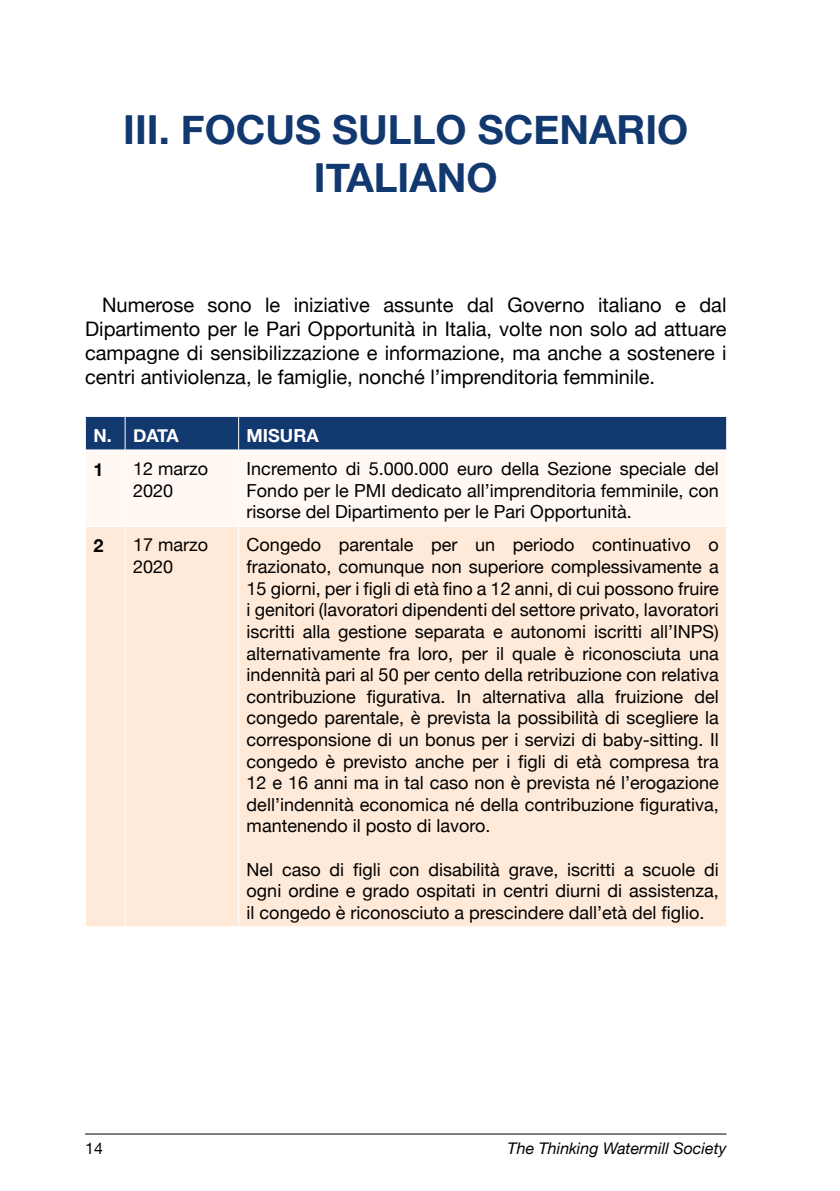
<style>
.page{position:relative;width:840px;height:1191px;background:#fff}
.page>*{position:absolute;margin:0;border:0;box-sizing:border-box;transform-origin:0 0}
.t1{font:700 40px/48px "Helvetica Neue";color:#123870;text-align:center}
.t2{font:20px/24px "Helvetica Neue";color:#000;text-align:justify}
.t3{font:18px/21.6px "Helvetica Neue";color:#000;text-align:justify}
.t4{font:700 18px "Helvetica Neue";color:#fff}
.t5{font:700 18px "Helvetica Neue";color:#000}
.t6{font:italic 16px "Helvetica Neue";color:#000}
.t7{font:16px "Helvetica Neue";color:#000}
.s1{font-style:inherit}
</style>
<div class="page">
<hr style="left:85px;top:1133px;width:641px;height:1px;background:#000">
<div style="left:86px;top:417px;width:640px;height:32px;background:#123870"></div>
<div style="left:86px;top:451px;width:640px;height:74px;background:#fff8f3"></div>
<div style="left:86px;top:527px;width:640px;height:399px;background:#ffead9"></div>
<hr style="left:125px;top:417px;width:1px;height:33px;background:#fff">
<hr style="left:125px;top:450px;width:1px;height:76px;background:#fff">
<hr style="left:125px;top:526px;width:1px;height:400px;background:#fff">
<hr style="left:238px;top:417px;width:1px;height:33px;background:#fff">
<hr style="left:238px;top:450px;width:1px;height:76px;background:#fff">
<hr style="left:238px;top:526px;width:1px;height:400px;background:#fff">
<h1 class="t1" style="left:123px;top:107px;width:566px">III. FOCUS SULLO SCENARIO<br>ITALIANO</h1>
<p class="t2" style="left:85px;top:294px;width:642px;text-indent:17px">Numerose sono le iniziative assunte dal Governo italiano e dal Dipartimento per le Pari Opportunità in Italia, volte non solo ad attuare campagne di sensibilizzazione e informazione, ma anche a sostenere i centri antiviolenza, le famiglie, nonché l’imprenditoria femminile.</p>
<p class="t4" style="left:93px;top:421px;width:87px"><span class="s1">N.</span> DATA</p>
<p class="t4" style="left:246px;top:421px;width:73px">MISURA</p>
<p class="t5" style="left:93px;top:455px;width:12px">1</p>
<p class="t3" style="left:133px;top:459px;width:77px">12 marzo<br>2020</p>
<p class="t3" style="left:246px;top:459px;width:473px">Incremento di 5.000.000 euro della Sezione speciale del Fondo per le PMI dedicato all’imprenditoria femminile, con risorse del Dipartimento per le Pari Opportunità.</p>
<p class="t5" style="left:93px;top:531px;width:12px">2</p>
<p class="t3" style="left:133px;top:535px;width:77px">17 marzo<br>2020</p>
<p class="t3" style="left:246px;top:535px;width:473px">Congedo parentale per un periodo continuativo o frazionato, comunque non superiore complessivamente a 15 giorni, per i figli di età fino a 12 anni, di cui possono fruire i genitori (lavoratori dipendenti del settore privato, lavoratori iscritti alla gestione separata e autonomi iscritti all’INPS) alternativamente fra loro, per il quale è riconosciuta una indennità pari al 50 per cento della retribuzione con relativa contribuzione figurativa. In alternativa alla fruizione del congedo parentale, è prevista la possibilità di scegliere la corresponsione di un bonus per i servizi di baby-sitting. Il congedo è previsto anche per i figli di età compresa tra 12 e 16 anni ma in tal caso non è prevista né l’erogazione dell’indennità economica né della contribuzione figurativa, mantenendo il posto di lavoro.</p>
<p class="t3" style="left:246px;top:859px;width:473px">Nel caso di figli con disabilità grave, iscritti a scuole di ogni ordine e grado ospitati in centri diurni di assistenza, il congedo è riconosciuto a prescindere dall’età del figlio.</p>
<p class="t7" style="left:85px;top:1137px;width:19px">14</p>
<p class="t6" style="left:507px;top:1137px;width:220px">The Thinking Watermill Society</p>
</div>
